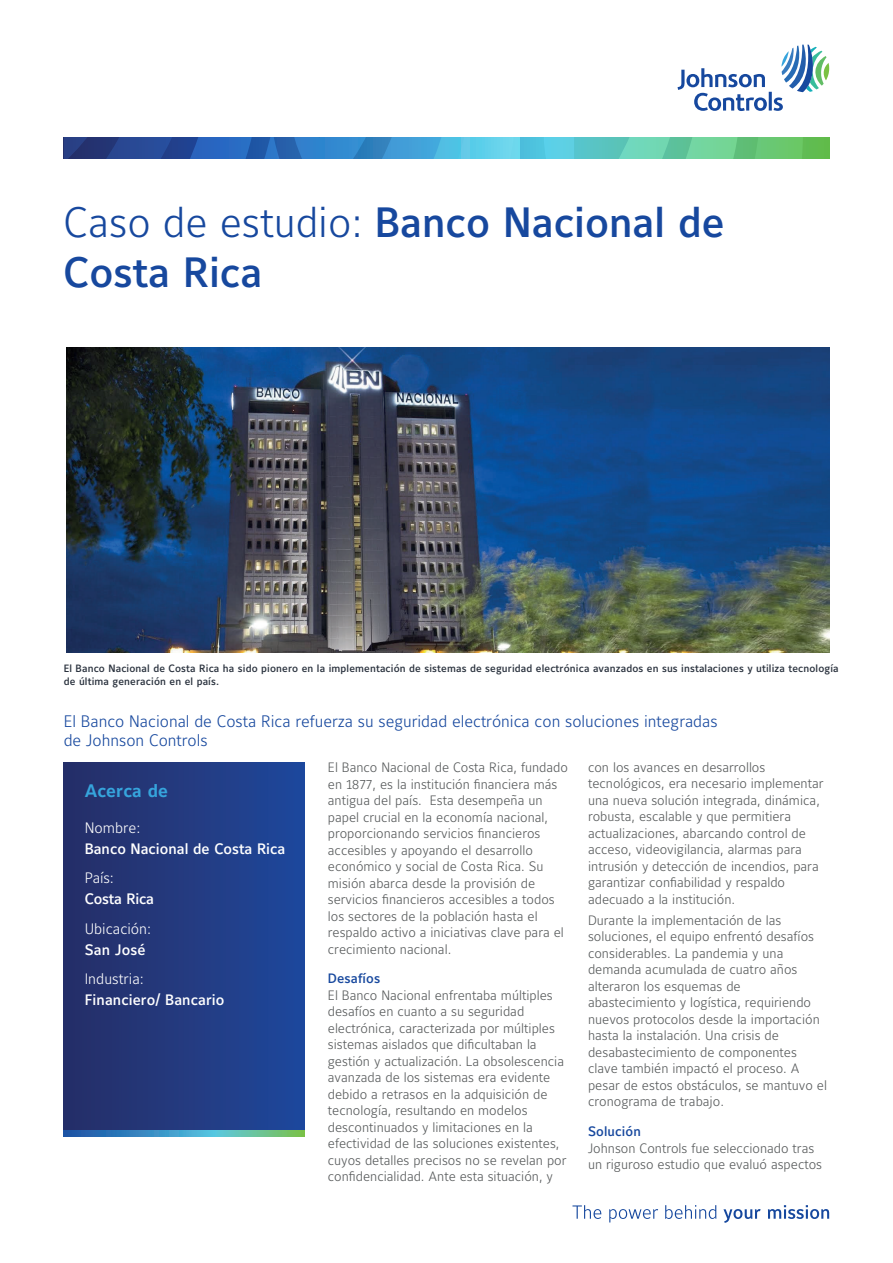
<style>
.page{position:relative;width:893px;height:1263px;background:#fff}
.page>*{position:absolute;margin:0;border:0;box-sizing:border-box;transform-origin:0 0}
.t1{font:500 42px/50.4px "Maurea Jci Tf ML";color:#17489e}
.t2{font:700 18px "Maurea Jci Lf ML";letter-spacing:.005em;color:#36a4dc}
.t3{font:300 16.5px/19.8px "Maurea Jci Lf ML";color:#17489e}
.t4{font:500 15px "Maurea Jci Lf ML";color:#fff}
.t5{font:300 15px "Maurea Jci Lf ML";color:#fff}
.t6{font:300 13.5px/16.5px "Maurea Jci Lf ML";color:#575a5b}
.t7{font:500 13.5px "Maurea Jci Lf ML";letter-spacing:.01em;color:#17489e}
.t8{font:500 10.5px/12.6px "Maurea Jci Lf ML";letter-spacing:.01em;color:#2a323e}
.s1{font-weight:300}
</style>
<div class="page">
<svg style="left:517px;top:137px;width:312px;height:21px;background:#58c1a7"></svg>
<svg style="left:64px;top:137px;width:453px;height:21px;background:#3579b9"></svg>
<svg style="left:541px;top:137px;width:33px;height:21px"></svg>
<svg style="left:605px;top:137px;width:198px;height:21px;background:#69cb95"></svg>
<svg style="left:677px;top:45px;width:152px;height:66px"></svg>
<svg style="left:572px;top:1205px;width:29px;height:14px"></svg>
<svg style="left:609px;top:1209px;width:49px;height:13px"></svg>
<svg style="left:665px;top:1205px;width:51px;height:14px"></svg>
<svg style="left:723px;top:1209px;width:38px;height:14px"></svg>
<svg style="left:768px;top:1205px;width:61px;height:14px"></svg>
<div style="left:64px;top:762px;width:241px;height:370px;background:linear-gradient(to right,#262e66,#1f489c)"></div>
<svg style="left:64px;top:1131px;width:241px;height:6px"></svg>
<img style="left:67px;top:348px;width:762px;height:304px">
<h1 class="t1" style="left:64px;top:197px;width:662px"><span class="s1">Caso de estudio:</span> Banco Nacional de<br>Costa Rica</h1>
<p class="t8" style="left:64px;top:662px;width:776px">El Banco Nacional de Costa Rica ha sido pionero en la implementación de sistemas de seguridad electrónica avanzados en sus instalaciones y utiliza tecnología de última generación en el país.</p>
<p class="t3" style="left:64px;top:710px;width:655px">El Banco Nacional de Costa Rica refuerza su seguridad electrónica con soluciones integradas de Johnson Controls</p>
<h2 class="t2" style="left:85px;top:779px;width:85px">Acerca de</h2>
<p class="t5" style="left:85px;top:818px;width:57px">Nombre:</p>
<p class="t4" style="left:85px;top:839px;width:202px">Banco Nacional de Costa Rica</p>
<p class="t5" style="left:85px;top:868px;width:31px">País:</p>
<p class="t4" style="left:85px;top:890px;width:71px">Costa Rica</p>
<p class="t5" style="left:85px;top:919px;width:68px">Ubicación:</p>
<p class="t4" style="left:85px;top:940px;width:62px">San José</p>
<p class="t5" style="left:85px;top:969px;width:61px">Industria:</p>
<p class="t4" style="left:85px;top:991px;width:141px">Financiero/ Bancario</p>
<p class="t6" style="left:328px;top:759px;width:242px">El Banco Nacional de Costa Rica, fundado en 1877, es la institución financiera más antigua del país. Esta desempeña un papel crucial en la economía nacional, proporcionando servicios financieros accesibles y apoyando el desarrollo económico y social de Costa Rica. Su misión abarca desde la provisión de servicios financieros accesibles a todos los sectores de la población hasta el respaldo activo a iniciativas clave para el crecimiento nacional.</p>
<p class="t7" style="left:328px;top:970px;width:54px">Desafíos</p>
<p class="t6" style="left:328px;top:986px;width:240px">El Banco Nacional enfrentaba múltiples desafíos en cuanto a su seguridad electrónica, caracterizada por múltiples sistemas aislados que dificultaban la gestión y actualización. La obsolescencia avanzada de los sistemas era evidente debido a retrasos en la adquisición de tecnología, resultando en modelos descontinuados y limitaciones en la efectividad de las soluciones existentes, cuyos detalles precisos no se revelan por confidencialidad. Ante esta situación, y</p>
<p class="t6" style="left:588px;top:759px;width:237px">con los avances en desarrollos tecnológicos, era necesario implementar una nueva solución integrada, dinámica, robusta, escalable y que permitiera actualizaciones, abarcando control de acceso, videovigilancia, alarmas para intrusión y detección de incendios, para garantizar confiabilidad y respaldo adecuado a la institución.</p>
<p class="t6" style="left:588px;top:912px;width:240px">Durante la implementación de las soluciones, el equipo enfrentó desafíos considerables. La pandemia y una demanda acumulada de cuatro años alteraron los esquemas de abastecimiento y logística, requiriendo nuevos protocolos desde la importación hasta la instalación. Una crisis de desabastecimiento de componentes clave también impactó el proceso. A pesar de estos obstáculos, se mantuvo el cronograma de trabajo.</p>
<p class="t7" style="left:588px;top:1123px;width:54px">Solución</p>
<p class="t6" style="left:588px;top:1139px;width:236px">Johnson Controls fue seleccionado tras un riguroso estudio que evaluó aspectos</p>
</div>
